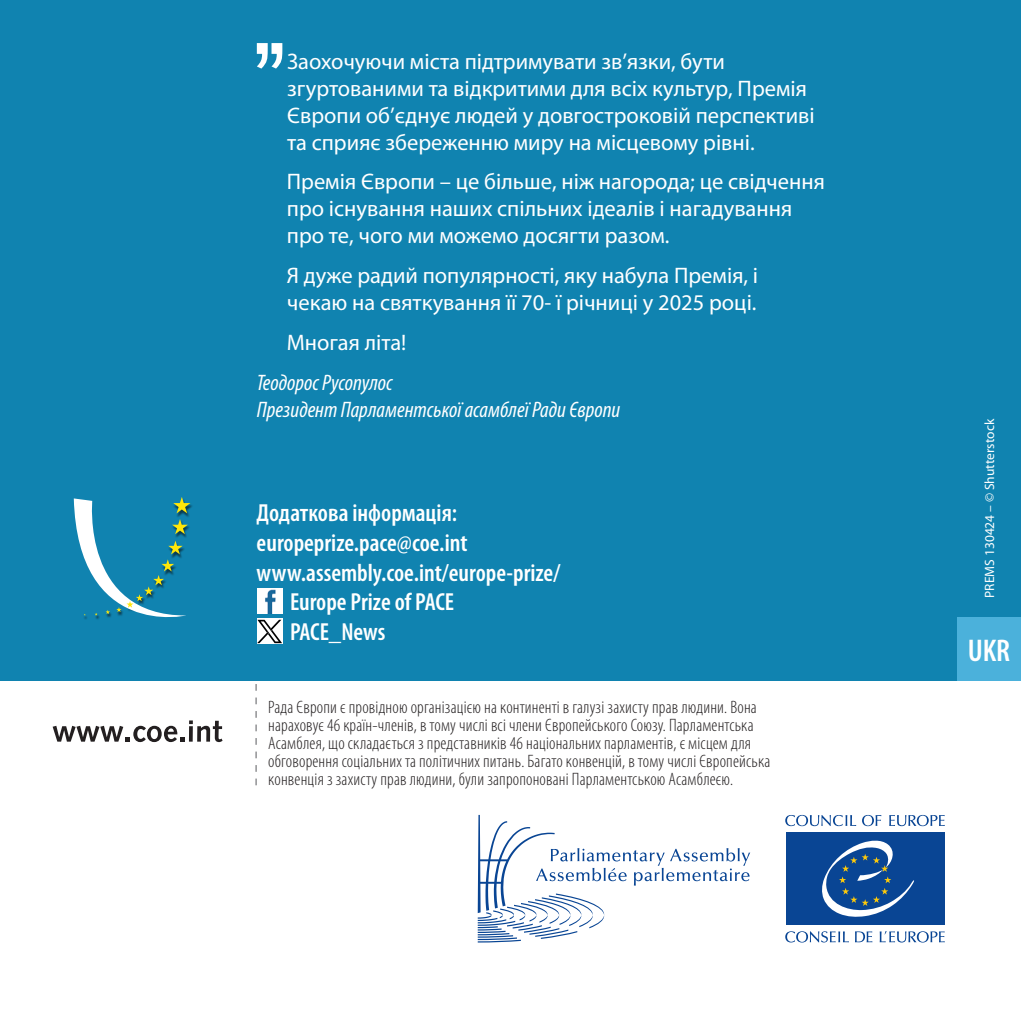
<style>
.page{position:relative;width:1021px;height:1021px;background:#fff}
.page>*{position:absolute;margin:0;border:0;box-sizing:border-box;transform-origin:0 0}
.t1{font:600 condensed 31.5px "Myriad Pro";color:#fff}
.t2{font:600 condensed 24.75px "Myriad Pro";color:#fff}
.t3{font:22.5px/27px "Myriad Pro";color:#fff}
.t4{font:italic condensed 22.5px/27px "Myriad Pro";color:#fff}
.t5{font:300 condensed 18px/18px "Myriad Pro";letter-spacing:.01em;color:#231f20}
.t6{font:13.5px "Myriad Pro";color:#fff}
</style>
<div class="page">
<div style="left:0;top:0;width:1020px;height:680px;background:#1083b0"></div>
<svg style="left:74px;top:497px;width:116px;height:123px"></svg>
<svg style="left:255px;top:684px;width:2px;height:101px"></svg>
<svg style="left:53px;top:720px;width:169px;height:22px"></svg>
<svg style="left:477px;top:815px;width:273px;height:127px"></svg>
<svg style="left:862px;top:815px;width:19px;height:11px"></svg>
<svg style="left:889px;top:815px;width:55px;height:11px"></svg>
<svg style="left:785px;top:815px;width:71px;height:11px"></svg>
<svg style="left:879px;top:931px;width:65px;height:11px"></svg>
<svg style="left:855px;top:931px;width:17px;height:11px"></svg>
<svg style="left:785px;top:931px;width:64px;height:11px"></svg>
<div style="left:786px;top:832px;width:158px;height:92px;background:#094594"></div>
<svg style="left:822px;top:840px;width:92px;height:77px"></svg>
<img style="left:257px;top:588px;width:26px;height:25px">
<div style="left:957px;top:617px;width:63px;height:63px;background:#4bb1db"></div>
<svg style="left:257px;top:43px;width:25px;height:26px"></svg>
<svg style="left:257px;top:643px;width:25px;height:1px"></svg>
<svg style="left:257px;top:619px;width:25px;height:24px"></svg>
<p class="t3" style="left:287px;top:47px;width:529px">Заохочуючи міста підтримувати зв’язки, бути згуртованими та відкритими для всіх культур, Премія Європи об’єднує людей у довгостроковій перспективі та сприяє збереженню миру на місцевому рівні.</p>
<p class="t3" style="left:287px;top:168px;width:539px">Премія Європи – це більше, ніж нагорода; це свідчення про існування наших спільних ідеалів і нагадування про те, чого ми можемо досягти разом.</p>
<p class="t3" style="left:287px;top:262px;width:473px">Я дуже радий популярності, яку набула Премія, і чекаю на святкування її 70- ї річниці у 2025 році.</p>
<p class="t3" style="left:287px;top:328px;width:121px">Многая літа!</p>
<p class="t4" style="left:257px;top:368px;width:365px">Теодорос Русопулос<br>Президент Парламентської асамблеї Ради Європи</p>
<p class="t2" style="left:257px;top:497px;width:202px">Додаткова інформація:</p>
<p class="t2" style="left:257px;top:527px;width:212px">europeprize.pace@coe.int</p>
<p class="t2" style="left:257px;top:557px;width:305px">www.assembly.coe.int/europe-prize/</p>
<p class="t2" style="left:290px;top:586px;width:166px">Europe Prize of PACE</p>
<p class="t2" style="left:290px;top:616px;width:97px">PACE_News</p>
<p class="t5" style="left:268px;top:697px;width:503px">Рада Європи є провідною організацією на континенті в галузі захисту прав людини. Вона нараховує 46 країн-членів, в тому числі всі члени Європейського Союзу. Парламентська Асамблея, що складається з представників 46 національних парламентів, є місцем для обговорення соціальних та політичних питань. Багато конвенцій, в тому числі Європейська конвенція з захисту прав людини, були запропоновані Парламентською Асамблеєю.</p>
<p class="t6" style="left:981px;top:597px;width:180px;rotate:-90deg">PREMS 130424 – © Shutterstock</p>
<h1 class="t1" style="left:967px;top:630px;width:44px">UKR</h1>
</div>
